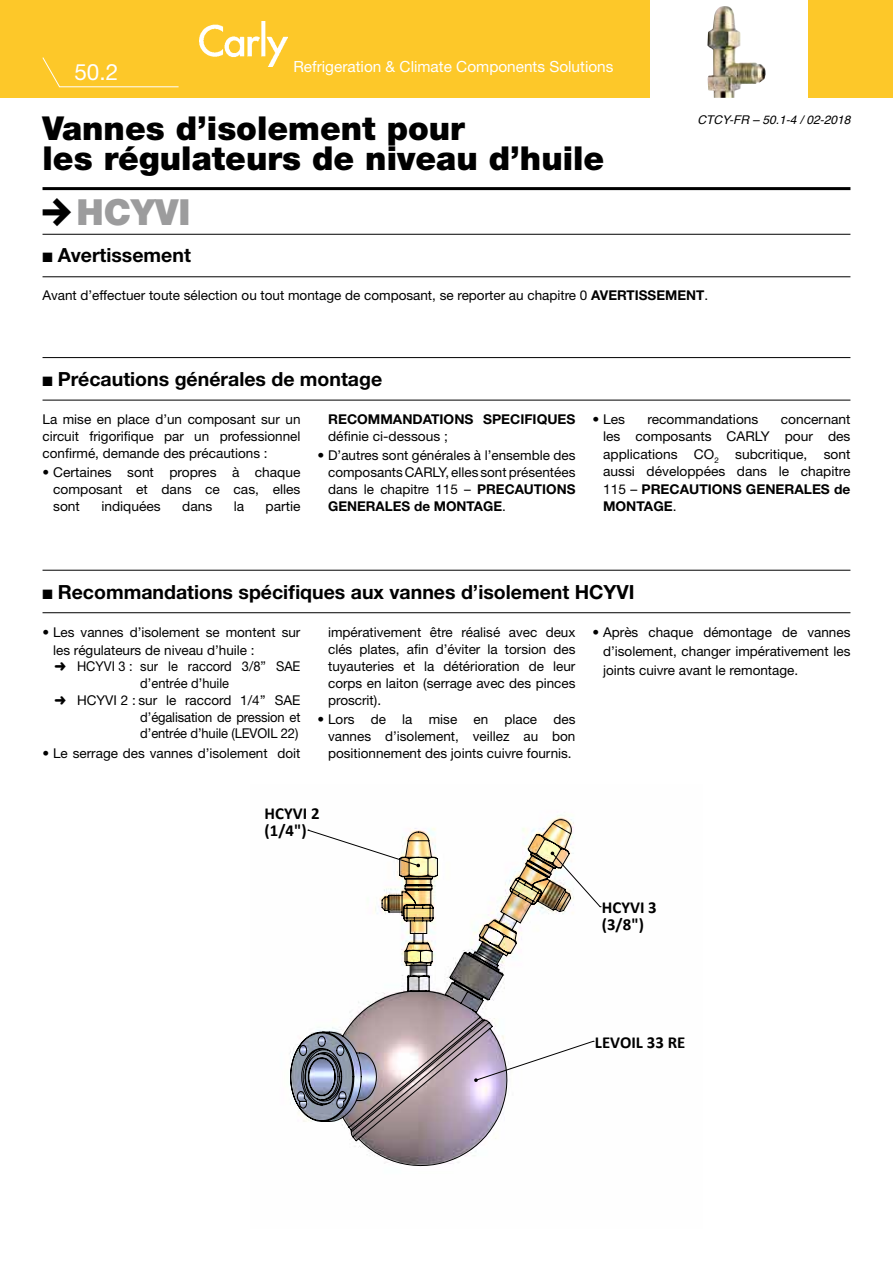
<style>
.page{position:relative;width:893px;height:1263px;background:#fff}
.page>*{position:absolute;margin:0;border:0;box-sizing:border-box;transform-origin:0 0}
.t1{font:900 36px "Helvetica Neue";color:#9c9c9d}
.t2{font:900 33px/30px "Helvetica Neue";color:#000}
.t3{font:22.5px "Helvetica Neue";color:#fff}
.t4{font:700 19.5px "Helvetica Neue";color:#000}
.t5{font:700 16.8px/16.8px "Calibri";color:#000}
.t6{font:15.3px "Helvetica Neue";color:#fff}
.t7{font:13.5px/17px "Helvetica Neue";color:#000;text-align:justify}
.t8{font:13.5px "Helvetica Neue";color:#000;scale:.96 1}
.t9{font:13.5px "Helvetica Neue";color:#000;scale:.95 1}
.t10{font:700 13.5px "Helvetica Neue";color:#000}
.t11{font:italic 12px "Helvetica";color:#000}
.s1{font-weight:700}
</style>
<div class="page">
<div style="left:0;top:0;width:893px;height:98px;background:#fdc829"></div>
<hr style="left:43px;top:187px;width:807px;height:3px;background:#000">
<hr style="left:43px;top:234px;width:807px;height:1px;background:#000">
<hr style="left:43px;top:276px;width:807px;height:1px;background:#000">
<div style="left:651px;top:0;width:157px;height:101px;background:#fff"></div>
<img style="left:200px;top:21px;width:87px;height:45px">
<svg style="left:42px;top:57px;width:137px;height:31px"></svg>
<img style="left:707px;top:6px;width:59px;height:92px">
<img style="left:290px;top:819px;width:282px;height:347px">
<hr style="left:43px;top:357px;width:807px;height:1px;background:#000">
<hr style="left:43px;top:400px;width:807px;height:1px;background:#000">
<hr style="left:43px;top:570px;width:807px;height:1px;background:#000">
<hr style="left:43px;top:612px;width:807px;height:1px;background:#000">
<h3 class="t3" style="left:74px;top:58px;width:45px">50.2</h3>
<p class="t6" style="left:293px;top:57px;width:322px">Refrigeration &amp; Climate Components Solutions</p>
<h2 class="t2" style="left:43px;top:113px;width:563px">Vannes d’isolement pour<br>les régulateurs de niveau d’huile</h2>
<p class="t11" style="left:697px;top:110px;width:154px">CTCY-FR – 50.1-4 / 02-2018</p>
<h1 class="t1" style="left:77px;top:190px;width:115px">HCYVI</h1>
<h3 class="t4" style="left:43px;top:243px;width:150px">■ Avertissement</h3>
<p class="t7" style="left:43px;top:286px;width:667px">Avant d’effectuer toute sélection ou tout montage de composant, se reporter au chapitre 0 <span class="s1">AVERTISSEMENT</span>.</p>
<h3 class="t4" style="left:43px;top:367px;width:341px">■ Précautions générales de montage</h3>
<p class="t7" style="left:43px;top:410px;width:259px">La mise en place d’un composant sur un circuit frigorifique par un professionnel confirmé, demande des précautions :</p>
<p class="t7" style="left:53px;top:463px;width:249px;text-indent:-11px">• Certaines sont propres à chaque composant et dans ce cas, elles sont</p>
<p class="t7" style="left:101px;top:497px;width:61px">indiquées</p>
<p class="t7" style="left:182px;top:497px;width:32px">dans</p>
<p class="t7" style="left:234px;top:497px;width:12px">la</p>
<p class="t7" style="left:266px;top:497px;width:36px">partie</p>
<p class="t10" style="left:328px;top:411px;width:249px">RECOMMANDATIONS SPECIFIQUES</p>
<p class="t7" style="left:328px;top:427px;width:121px">définie ci-dessous ;</p>
<p class="t7" style="left:328px;top:447px;width:249px;text-indent:-11px">• D’autres sont générales à l’ensemble des composants CARLY, elles sont présentées dans le chapitre 115 – <span class="s1">PRECAUTIONS GENERALES de MONTAGE</span>.</p>
<p class="t7" style="left:592px;top:410px;width:34px">• Les</p>
<p class="t7" style="left:647px;top:410px;width:112px">recommandations</p>
<p class="t7" style="left:603px;top:410px;width:249px;line-height:17.4px;text-indent:178px">concernant les composants CARLY pour des applications CO<sub>2</sub> subcritique, sont aussi développées dans le chapitre 115 – <span class="s1">PRECAUTIONS GENERALES de MONTAGE</span>.</p>
<h3 class="t4" style="left:43px;top:580px;width:594px">■ Recommandations spécifiques aux vannes d’isolement HCYVI</h3>
<p class="t7" style="left:43px;top:623px;width:259px">• Les vannes d’isolement se montent sur</p>
<p class="t7" style="left:53px;top:641px;width:203px">les régulateurs de niveau d’huile :</p>
<p class="t9" style="left:55px;top:659px;width:260px">➜ HCYVI 3 : sur le raccord 3/8” SAE</p>
<p class="t9" style="left:140px;top:675px;width:95px">d’entrée d’huile</p>
<p class="t7" style="left:55px;top:691px;width:247px">➜ HCYVI 2 : sur le raccord 1/4’’ SAE</p>
<p class="t8" style="left:140px;top:709px;width:168px">d’égalisation de pression et</p>
<p class="t8" style="left:140px;top:725px;width:166px">d’entrée d’huile (LEVOIL 22)</p>
<p class="t7" style="left:43px;top:745px;width:259px">• Le serrage des vannes d’isolement doit</p>
<p class="t7" style="left:328px;top:623px;width:249px">impérativement être réalisé avec deux clés plates, afin d’éviter la torsion des tuyauteries et la détérioration de leur corps en laiton (serrage avec des pinces proscrit).</p>
<p class="t7" style="left:328px;top:711px;width:249px;text-indent:-11px">• Lors de la mise en place des vannes d’isolement, veillez au bon positionnement des joints cuivre fournis.</p>
<p class="t7" style="left:603px;top:622px;width:249px;line-height:18.9px;text-indent:-11px">• Après chaque démontage de vannes d’isolement, changer impérativement les joints cuivre avant le remontage.</p>
<p class="t5" style="left:265px;top:805px;width:56px">HCYVI 2 (1/4")</p>
<p class="t5" style="left:602px;top:899px;width:56px">HCYVI 3 (3/8")</p>
<p class="t5" style="left:595px;top:1034px;width:92px">LEVOIL 33 RE</p>
</div>
